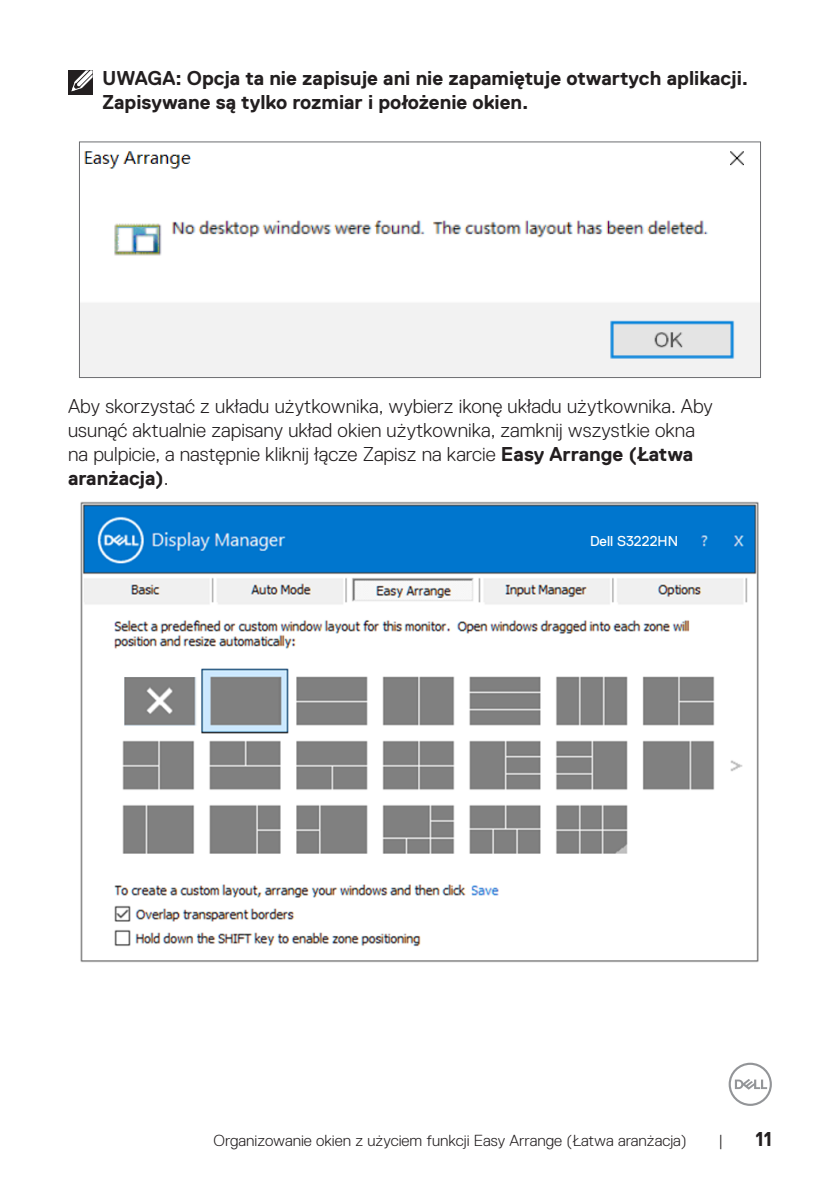
<style>
.page{position:relative;width:840px;height:1191px;background:#fff}
.page>*{position:absolute;margin:0;border:0;box-sizing:border-box;transform-origin:0 0}
.Paragraph{font:300 20px/24px "Dell Replica";color:#231f20}
.Note{font:700 20px/24px "Dell Replica";color:#231f20}
.t1{font:300 16px "Dell Replica";color:#231f20}
.t2{font:14.4px "Dell Replica";color:#fff}
.s1{font-weight:700}
</style>
<div class="page">
<svg style="left:728px;top:1062px;width:43px;height:44px"></svg>
<img style="left:81px;top:151px;width:677px;height:225px">
<div style="left:79px;top:141px;width:681px;height:237px;border:1px solid #6c6d70"></div>
<img style="left:80px;top:501px;width:679px;height:462px">
<div style="left:579px;top:530px;width:109px;height:24px;background:#0076ce"></div>
<div style="left:68px;top:70px;width:24px;height:25px;background:#231f20"></div>
<svg style="left:71px;top:70px;width:22px;height:22px"></svg>
<p class="Note" style="left:102px;top:66px;width:647px">UWAGA: Opcja ta nie zapisuje ani nie zapamiętuje otwartych aplikacji.<br>Zapisywane są tylko rozmiar i położenie okien.</p>
<p class="Paragraph" style="left:68px;top:394px;width:645px">Aby skorzystać z układu użytkownika, wybierz ikonę układu użytkownika. Aby usunąć aktualnie zapisany układ okien użytkownika, zamknij wszystkie okna na pulpicie, a następnie kliknij łącze Zapisz na karcie <span class="s1">Easy Arrange (Łatwa aranżacja)</span>.</p>
<p class="t2" style="left:589px;top:533px;width:90px">Dell S3222HN</p>
<p class="t1" style="left:213px;top:1131px;width:474px">Organizowanie okien z użyciem funkcji Easy Arrange (Łatwa aranżacja)</p>
<p class="t1" style="left:718px;top:1131px;width:6px">|</p>
<p class="Note" style="left:755px;top:1126px;width:18px">11</p>
</div>
